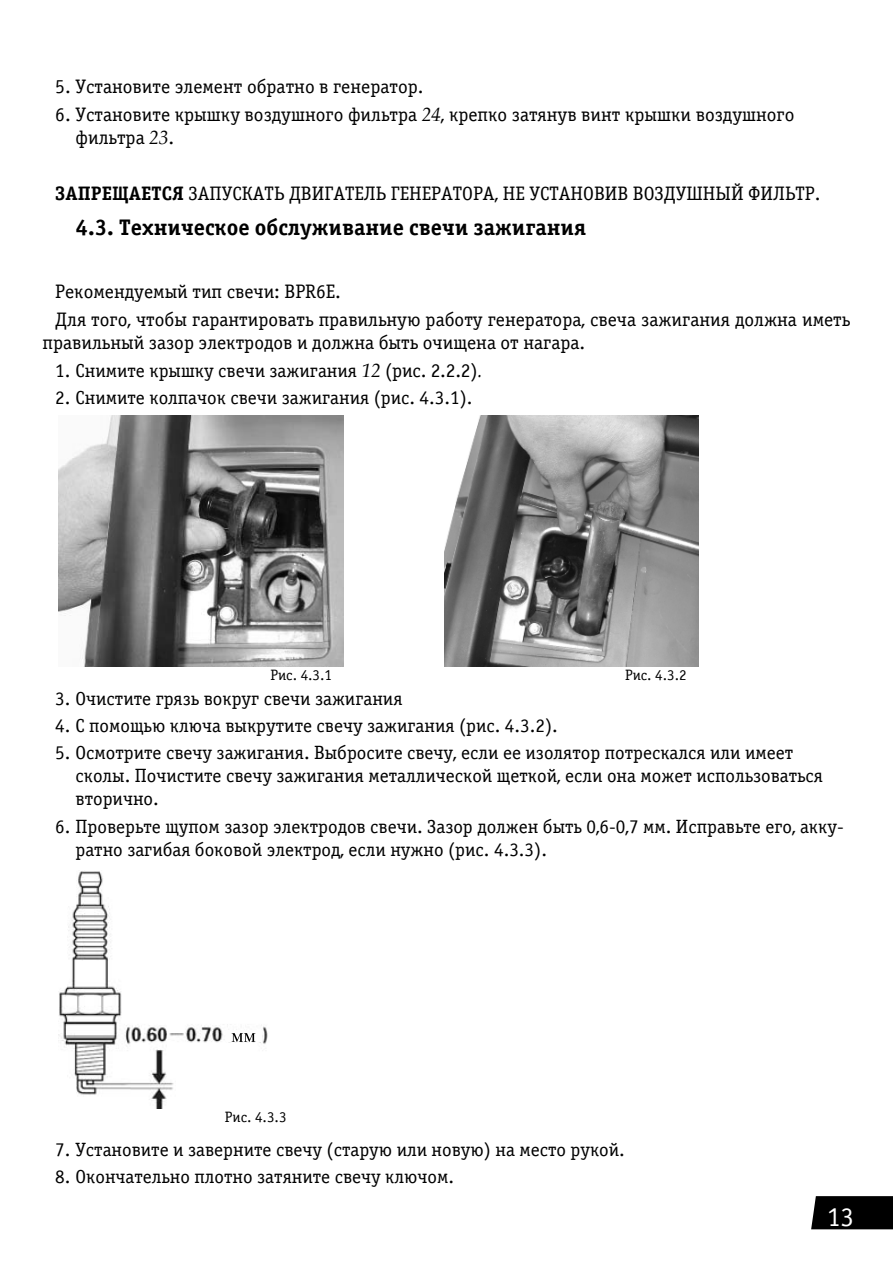
<style>
.page{position:relative;width:893px;height:1263px;background:#fff}
.page>*{position:absolute;margin:0;border:0;box-sizing:border-box;transform-origin:0 0}
.t1{font:27px "Officina Serif CTT";color:#fff}
.t2{font:700 22.5px "Officina Serif CTT";color:#000}
.t3{font:19.5px/23.4px "Officina Serif CTT";color:#000}
.t4{font:19.2px/23.1px "Officina Serif CTT";color:#000}
.t5{font:15px "Officina Serif CTT";color:#000}
.s1{font-family:"Book Antiqua";font-style:italic}
.s2{font-weight:700}
.s3{font-family:"Book Antiqua";font-style:italic;font-size:19.5px}
.s4{font-size:19.5px}
</style>
<div class="page">
<div style="left:811px;top:1196px;width:82px;height:33px;background:#000"></div>
<img style="left:58px;top:416px;width:286px;height:250px">
<img style="left:444px;top:416px;width:255px;height:251px">
<img style="left:58px;top:871px;width:210px;height:238px">
<div style="left:226px;top:1030px;width:35px;height:11px;background:#fff"></div>
<svg style="left:232px;top:1033px;width:23px;height:9px"></svg>
<p class="t3" style="left:55px;top:76px;width:370px">5. Установите элемент обратно в генератор.</p>
<p class="t3" style="left:76px;top:103px;width:720px;text-indent:-20px">6. Установите крышку воздушного фильтра <span class="s1">24</span>, крепко затянув винт крышки воздушного фильтра <span class="s1">23</span>.</p>
<p class="t3" style="left:55px;top:182px;width:767px"><span class="s2">ЗАПРЕЩАЕТСЯ</span> ЗАПУСКАТЬ ДВИГАТЕЛЬ ГЕНЕРАТОРА, НЕ УСТАНОВИВ ВОЗДУШНЫЙ ФИЛЬТР.</p>
<p class="t2" style="left:76px;top:215px;width:512px">4.3. Техническое обслуживание свечи зажигания</p>
<p class="t3" style="left:55px;top:278px;width:797px;line-height:27.6px">Рекомендуемый тип свечи: BPR6E.<br>Для того, чтобы гарантировать правильную работу генератора, свеча зажигания должна иметь</p>
<p class="t3" style="left:43px;top:332px;width:544px">правильный зазор электродов и должна быть очищена от нагара.</p>
<p class="t4" style="left:55px;top:359px;width:429px">1. Снимите крышку свечи зажигания <span class="s3">12</span> <span class="s4">(рис. 2.2.2)</span><span class="s3">.</span></p>
<p class="t4" style="left:55px;top:387px;width:419px">2. Снимите колпачок свечи зажигания (рис. 4.3.1).</p>
<p class="t5" style="left:271px;top:666px;width:63px">Рис. 4.3.1</p>
<p class="t5" style="left:625px;top:666px;width:63px">Рис. 4.3.2</p>
<p class="t4" style="left:55px;top:687px;width:349px">3. Очистите грязь вокруг свечи зажигания</p>
<p class="t4" style="left:55px;top:714px;width:504px">4. С помощью ключа выкрутите свечу зажигания (рис. 4.3.2).</p>
<p class="t4" style="left:76px;top:742px;width:749px;text-indent:-20px">5. Осмотрите свечу зажигания. Выбросите свечу, если ее изолятор потрескался или имеет сколы. Почистите свечу зажигания металлической щеткой, если она может использоваться вторично.</p>
<p class="t4" style="left:75px;top:815px;width:770px;text-indent:-20px">6. Проверьте щупом зазор электродов свечи. Зазор должен быть 0,6-0,7 мм. Исправьте его, акку&shy;ратно загибая боковой электрод, если нужно (рис. 4.3.3).</p>
<p class="t5" style="left:225px;top:1109px;width:63px">Рис. 4.3.3</p>
<p class="t4" style="left:55px;top:1138px;width:571px">7. Установите и заверните свечу (старую или новую) на место рукой.</p>
<p class="t4" style="left:55px;top:1165px;width:400px">8. Окончательно плотно затяните свечу ключом.</p>
<h1 class="t1" style="left:827px;top:1202px;width:28px">13</h1>
</div>
